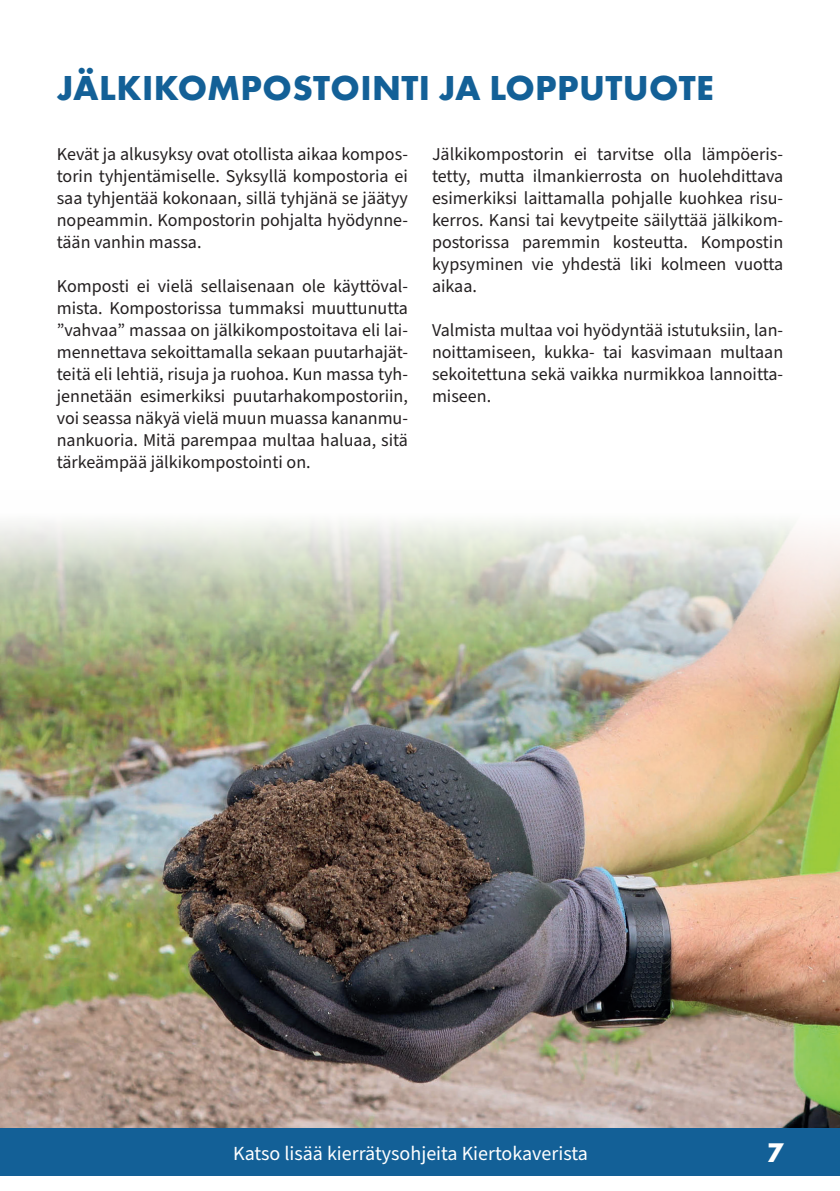
<style>
.page{position:relative;width:840px;height:1191px;background:#fff}
.page>*{position:absolute;margin:0;border:0;box-sizing:border-box;transform-origin:0 0}
.Iso_Otsikko{font:700 36px "Futura PT";letter-spacing:.01em;color:#136097}
.t1{font:700 28px "Futura PT";color:#fff}
.t2{font:20px "Source Sans Pro";color:#fff}
.Leipis{font:18px/22px "Source Sans Pro";color:#231f20;text-align:justify}
</style>
<div class="page">
<div style="left:0;top:1127px;width:839px;height:48px;background:#136097"></div>
<img style="left:0;top:521px;width:839px;height:606px">
<p class="Iso_Otsikko" style="left:57px;top:64px;width:658px">JÄLKIKOMPOSTOINTI JA LOPPUTUOTE</p>
<p class="Leipis" style="left:57px;top:144px;width:352px">Kevät ja alkusyksy ovat otollista aikaa kompos&shy;torin tyhjentämiselle. Syksyllä kompostoria ei saa tyhjentää kokonaan, sillä tyhjänä se jäätyy nopeammin. Kompostorin pohjalta hyödynne&shy;tään vanhin massa.</p>
<p class="Leipis" style="left:57px;top:276px;width:352px">Komposti ei vielä sellaisenaan ole käyttöval&shy;mista. Kompostorissa tummaksi muuttunutta ”vahvaa” massaa on jälkikompostoitava eli lai&shy;mennettava sekoittamalla sekaan puutarhajät&shy;teitä eli lehtiä, risuja ja ruohoa. Kun massa tyh&shy;jennetään esimerkiksi puutarhakompostoriin, voi seassa näkyä vielä muun muassa kananmu&shy;nankuoria. Mitä parempaa multaa haluaa, sitä tärkeämpää jälkikompostointi on.</p>
<p class="Leipis" style="left:432px;top:144px;width:352px">Jälkikompostorin ei tarvitse olla lämpöeris&shy;tetty, mutta ilmankierrosta on huolehdittava esimerkiksi laittamalla pohjalle kuohkea risu&shy;kerros. Kansi tai kevytpeite säilyttää jälkikom&shy;postorissa paremmin kosteutta. Kompostin kypsyminen vie yhdestä liki kolmeen vuotta aikaa.</p>
<p class="Leipis" style="left:432px;top:320px;width:352px">Valmista multaa voi hyödyntää istutuksiin, lan&shy;noittamiseen, kukka- tai kasvimaan multaan sekoitettuna sekä vaikka nurmikkoa lannoitta&shy;miseen.</p>
<p class="t2" style="left:233px;top:1140px;width:356px">Katso lisää kierrätysohjeita Kiertokaverista</p>
<h2 class="t1" style="left:766px;top:1134px;width:18px">7</h2>
</div>
